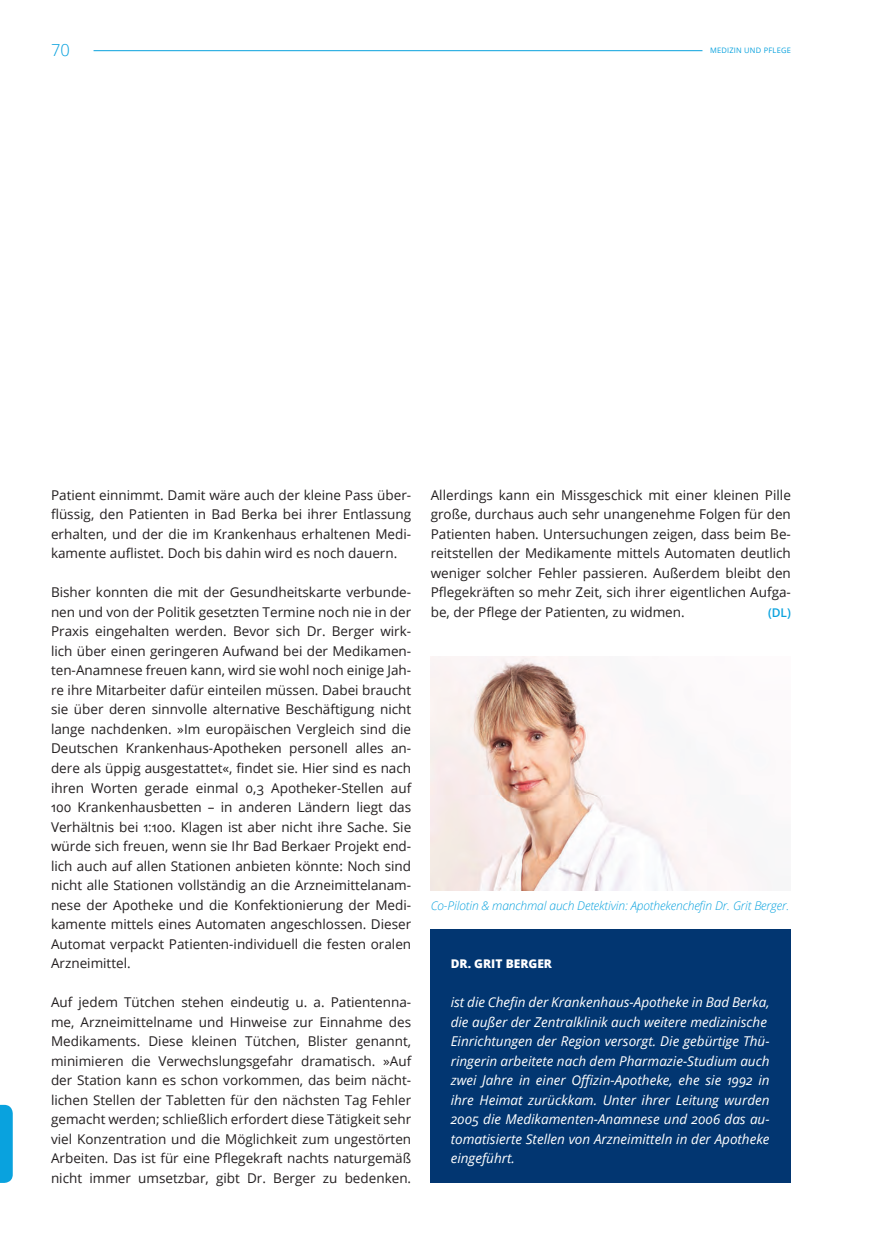
<style>
.page{position:relative;width:893px;height:1234px;background:#fff}
.page>*{position:absolute;margin:0;border:0;box-sizing:border-box;transform-origin:0 0}
.t1{font:300 16.5px "Open Sans";color:#09a2de}
.t2{font:13.5px/19.5px "Open Sans";color:#231f20;text-align:justify}
.t3{font:italic 13.5px/19.5px "Open Sans";color:#fff}
.t4{font:italic 300 12px "Open Sans";letter-spacing:-.01em;color:#09a2de}
.t5{font:800 12px "Open Sans";color:#fff}
.t6{font:600 12px "Open Sans";color:#09a2de}
.t7{font:7.5px "Open Sans";letter-spacing:.03em;color:#09a2de}
</style>
<div class="page">
<svg style="left:0;top:1104px;width:13px;height:78px"></svg>
<div style="left:431px;top:929px;width:360px;height:253px;background:#023671"></div>
<img style="left:431px;top:656px;width:258px;height:234px">
<hr style="left:94px;top:50px;width:608px;height:1px;background:#09a2de">
<p class="t1" style="left:51px;top:39px;width:21px">70</p>
<p class="t7" style="left:710px;top:45px;width:82px">MEDIZIN UND PFLEGE</p>
<p class="t2" style="left:51px;top:484px;width:362px">Patient einnimmt. Damit wäre auch der kleine Pass über&shy;flüssig, den Patienten in Bad Berka bei ihrer Entlassung erhalten, und der die im Krankenhaus erhaltenen Medi&shy;kamente auflistet. Doch bis dahin wird es noch dauern.</p>
<p class="t2" style="left:51px;top:582px;width:362px">Bisher konnten die mit der Gesundheitskarte verbunde&shy;nen und von der Politik gesetzten Termine noch nie in der Praxis eingehalten werden. Bevor sich Dr. Berger wirk&shy;lich über einen geringeren Aufwand bei der Medikamen&shy;ten-Anamnese freuen kann, wird sie wohl noch einige Jah&shy;re ihre Mitarbeiter dafür einteilen müssen. Dabei braucht sie über deren sinnvolle alternative Beschäftigung nicht lange nachdenken. »Im europäischen Vergleich sind die Deutschen Krankenhaus-Apotheken personell alles an&shy;dere als üppig ausgestattet«, findet sie. Hier sind es nach ihren Worten gerade einmal 0,3 Apotheker-Stellen auf 100 Krankenhausbetten – in anderen Ländern liegt das Verhältnis bei 1:100. Klagen ist aber nicht ihre Sache. Sie würde sich freuen, wenn sie Ihr Bad Berkaer Projekt end&shy;lich auch auf allen Stationen anbieten könnte: Noch sind nicht alle Stationen vollständig an die Arzneimittelanam&shy;nese der Apotheke und die Konfektionierung der Medi&shy;kamente mittels eines Automaten angeschlossen. Dieser Automat verpackt Patienten-individuell die festen oralen Arzneimittel.</p>
<p class="t2" style="left:51px;top:991px;width:362px">Auf jedem Tütchen stehen eindeutig u. a. Patientenna&shy;me, Arzneimittelname und Hinweise zur Einnahme des Medikaments. Diese kleinen Tütchen, Blister genannt, minimieren die Verwechslungsgefahr dramatisch. »Auf der Station kann es schon vorkommen, das beim nächt&shy;lichen Stellen der Tabletten für den nächsten Tag Fehler gemacht werden; schließlich erfordert diese Tätigkeit sehr viel Konzentration und die Möglichkeit zum ungestörten Arbeiten. Das ist für eine Pflegekraft nachts naturgemäß nicht immer umsetzbar, gibt Dr. Berger zu bedenken.</p>
<p class="t2" style="left:431px;top:485px;width:362px">Allerdings kann ein Missgeschick mit einer kleinen Pille große, durchaus auch sehr unangenehme Folgen für den Patienten haben. Untersuchungen zeigen, dass beim Be&shy;reitstellen der Medikamente mittels Automaten deutlich weniger solcher Fehler passieren. Außerdem bleibt den Pflegekräften so mehr Zeit, sich ihrer eigentlichen Aufga&shy;be, der Pflege der Patienten, zu widmen.</p>
<p class="t6" style="left:768px;top:604px;width:24px">(DL)</p>
<p class="t4" style="left:431px;top:896px;width:360px">Co-Pilotin &amp; manchmal auch Detektivin: Apothekenchefin Dr. Grit Berger.</p>
<p class="t5" style="left:451px;top:954px;width:103px">DR. GRIT BERGER</p>
<p class="t3" style="left:451px;top:992px;width:320px">ist die Chefin der Krankenhaus-Apotheke in Bad Berka, die außer der Zentralklinik auch weitere medizinische Einrichtungen der Region versorgt. Die gebürtige Thü&shy;ringerin arbeitete nach dem Pharmazie-Studium auch zwei Jahre in einer Offizin-Apotheke, ehe sie 1992 in ihre Heimat zurückkam. Unter ihrer Leitung wurden 2005 die Medikamenten-Anamnese und 2006 das au&shy;tomatisierte Stellen von Arzneimitteln in der Apotheke eingeführt.</p>
</div>
